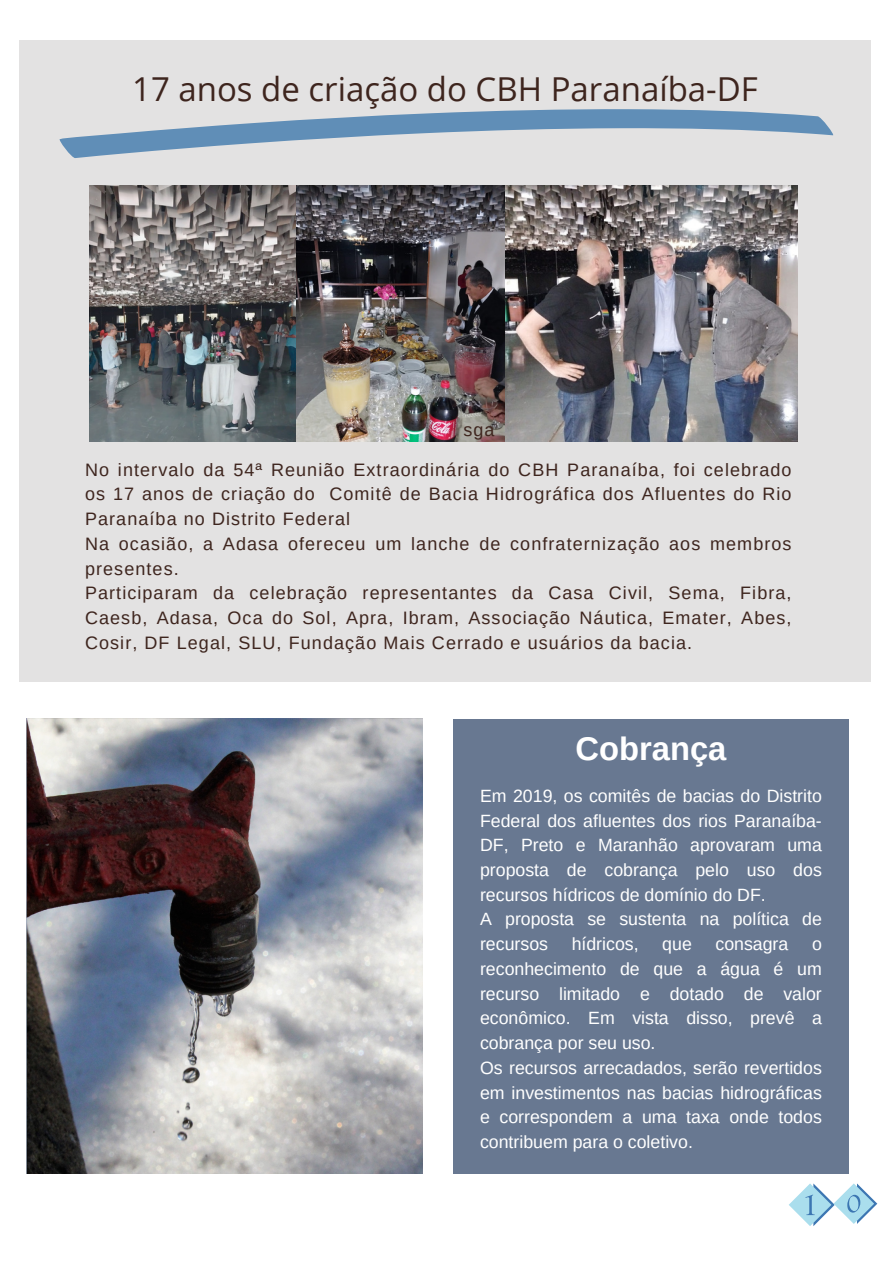
<style>
.page{position:relative;width:893px;height:1264px;background:#fff}
.page>*{position:absolute;margin:0;border:0;box-sizing:border-box;transform-origin:0 0}
.t1{font:33px "Open Sans";color:#3e251e}
.t2{font:700 32.7px "Arimo";color:#fff}
.t3{font:18px/24.8px "Arimo";letter-spacing:.06em;color:#3e251e;text-align:justify}
.t4{font:17.7px/24.8px "Arimo";color:#fff;text-align:justify}
</style>
<div class="page">
<div style="left:19px;top:40px;width:851px;height:642px;background:#e3e2e2"></div>
<img style="left:296px;top:185px;width:501px;height:257px">
<img style="left:89px;top:185px;width:207px;height:257px">
<svg style="left:59px;top:109px;width:775px;height:49px"></svg>
<div style="left:453px;top:719px;width:395px;height:454px;background:#62728d"></div>
<img style="left:27px;top:718px;width:395px;height:455px">
<svg style="left:789px;top:1183px;width:88px;height:43px"></svg>
<p class="t1" style="left:132px;top:66px;width:627px">17 anos de criação do CBH Paranaíba-DF</p>
<p class="t3" style="left:463px;top:417px;width:33px">sga</p>
<p class="t3" style="left:85px;top:457px;width:708px">No intervalo da 54ª Reunião Extraordinária do CBH Paranaíba, foi celebrado os 17 anos de criação do Comitê de Bacia Hidrográfica dos Afluentes do Rio Paranaíba no Distrito Federal</p>
<p class="t3" style="left:85px;top:531px;width:708px">Na ocasião, a Adasa ofereceu um lanche de confraternização aos membros presentes.</p>
<p class="t3" style="left:85px;top:581px;width:708px">Participaram da celebração representantes da Casa Civil, Sema, Fibra, Caesb, Adasa, Oca do Sol, Apra, Ibram, Associação Náutica, Emater, Abes, Cosir, DF Legal, SLU, Fundação Mais Cerrado e usuários da bacia.</p>
<p class="t2" style="left:575px;top:730px;width:152px">Cobrança</p>
<p class="t4" style="left:480px;top:783px;width:343px">Em 2019, os comitês de bacias do Distrito Federal dos afluentes dos rios Paranaíba-DF, Preto e Maranhão aprovaram uma proposta de cobrança pelo uso dos recursos hídricos de domínio do DF.</p>
<p class="t4" style="left:480px;top:906px;width:343px">A proposta se sustenta na política de recursos</p>
<p class="t4" style="left:571px;top:931px;width:68px">hídricos,</p>
<p class="t4" style="left:662px;top:931px;width:31px">que</p>
<p class="t4" style="left:715px;top:931px;width:74px">consagra</p>
<p class="t4" style="left:480px;top:931px;width:343px;text-indent:332px">o reconhecimento de que a água é um recurso limitado e dotado de valor econômico. Em vista disso, prevê a cobrança por seu uso.</p>
<p class="t4" style="left:480px;top:1055px;width:343px">Os recursos arrecadados, serão revertidos em investimentos nas bacias hidrográficas e correspondem a uma taxa onde todos contribuem para o coletivo.</p>
</div>
